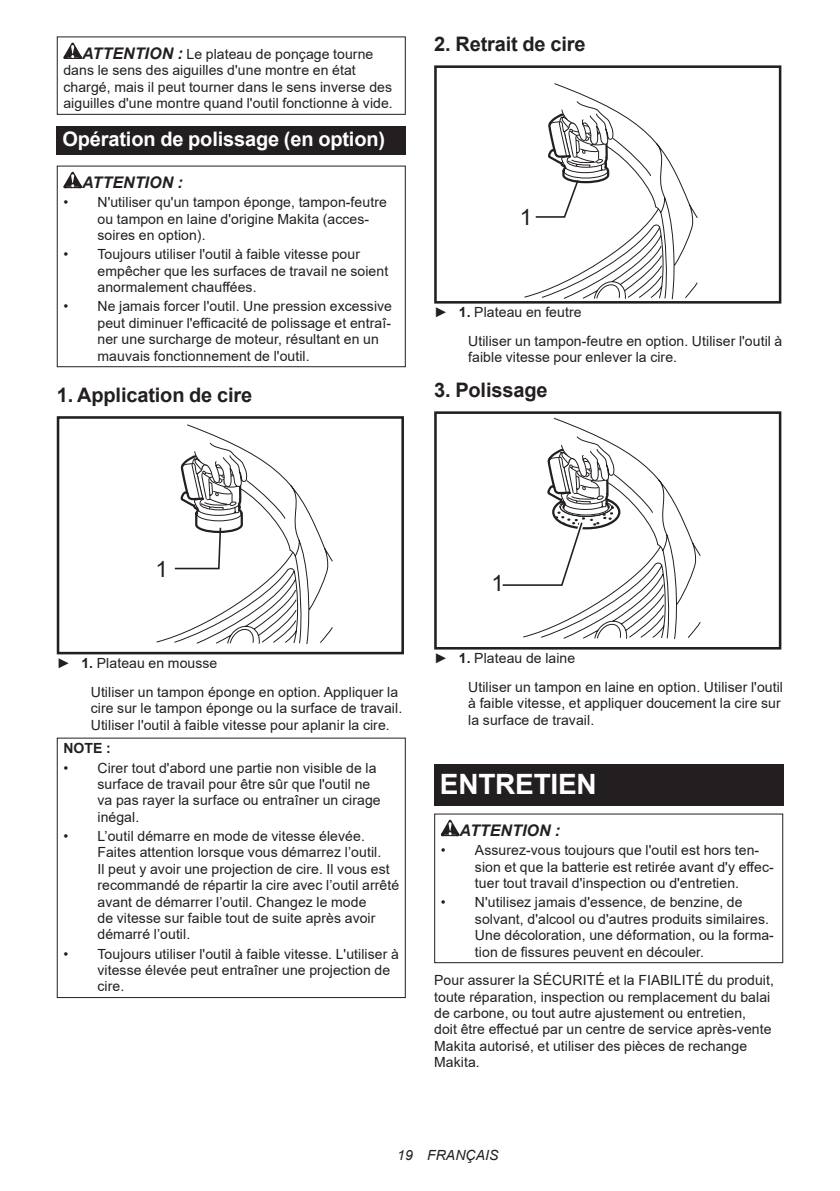
<style>
.page{position:relative;width:840px;height:1191px;background:#fff}
.page>*{position:absolute;margin:0;border:0;box-sizing:border-box;transform-origin:0 0}
.t1{font:700 28px "Arial";letter-spacing:-.01em;color:#fff}
.t2{font:22.4px "Arial";color:#231f20}
.t3{font:700 20px "Arial";letter-spacing:-.01em;color:#231f20}
.t4{font:700 20px "Arial";letter-spacing:-.01em;color:#fff}
.t5{font:italic 700 16px "Arial";letter-spacing:.005em;color:#231f20}
.t6{font:14px/16.4px "Arial";letter-spacing:.005em;color:#231f20}
.t7{font:italic 14px "Arial";letter-spacing:.005em;color:#231f20}
.t8{font:700 14px "Arial";color:#231f20}
.s1{font-weight:700;font-style:italic;font-size:16px}
.s2{font-weight:700}
</style>
<div class="page">
<svg style="left:63px;top:43px;width:19px;height:16px"></svg>
<div style="left:57px;top:36px;width:348px;height:79px;border:1px solid #231f20"></div>
<div style="left:57px;top:126px;width:348px;height:29px;background:#231f20"></div>
<svg style="left:63px;top:172px;width:19px;height:16px"></svg>
<div style="left:57px;top:166px;width:348px;height:201px;border:1px solid #231f20"></div>
<div style="left:57px;top:416px;width:347px;height:238px;border:3px solid #231f20"></div>
<svg style="left:156px;top:416px;width:177px;height:229px"></svg>
<div style="left:57px;top:737px;width:348px;height:261px;border:1px solid #231f20"></div>
<div style="left:434px;top:65px;width:347px;height:238px;border:3px solid #231f20"></div>
<svg style="left:523px;top:83px;width:175px;height:217px"></svg>
<div style="left:434px;top:411px;width:347px;height:238px;border:3px solid #231f20"></div>
<svg style="left:502px;top:418px;width:199px;height:222px"></svg>
<div style="left:434px;top:764px;width:348px;height:41px;background:#231f20"></div>
<svg style="left:440px;top:819px;width:19px;height:17px"></svg>
<div style="left:434px;top:813px;width:348px;height:150px;border:1px solid #231f20"></div>
<p class="t6" style="left:63px;top:46px;width:331px;text-indent:19px"><span class="s1">ATTENTION :</span> Le plateau de ponçage tourne dans le sens des aiguilles d'une montre en état chargé, mais il peut tourner dans le sens inverse des aiguilles d'une montre quand l'outil fonctionne à vide.</p>
<h3 class="t4" style="left:62px;top:125px;width:324px">Opération de polissage (en option)</h3>
<p class="t5" style="left:82px;top:172px;width:102px">ATTENTION :</p>
<p class="t6" style="left:97px;top:194px;width:291px;text-indent:-34px">• N'utiliser qu'un tampon éponge, tampon-feutre ou tampon en laine d'origine Makita (acces&shy;soires en option).</p>
<p class="t6" style="left:97px;top:246px;width:292px;text-indent:-34px">• Toujours utiliser l'outil à faible vitesse pour empêcher que les surfaces de travail ne soient anormalement chauffées.</p>
<p class="t6" style="left:97px;top:298px;width:296px;text-indent:-34px">• Ne jamais forcer l'outil. Une pression excessive peut diminuer l'efficacité de polissage et entraî&shy;ner une surcharge de moteur, résultant en un mauvais fonctionnement de l'outil.</p>
<h3 class="t3" style="left:57px;top:381px;width:197px">1. Application de cire</h3>
<h3 class="t3" style="left:434px;top:30px;width:153px">2. Retrait de cire</h3>
<h2 class="t2" style="left:519px;top:202px;width:14px">1</h2>
<p class="t6" style="left:468px;top:298px;width:315px;line-height:28.8px;text-indent:-34px">► <span class="s2">1.</span> Plateau en feutre<br>Utiliser un tampon-feutre en option. Utiliser l'outil à</p>
<p class="t6" style="left:468px;top:349px;width:210px">faible vitesse pour enlever la cire.</p>
<h3 class="t3" style="left:434px;top:376px;width:115px">3. Polissage</h3>
<h2 class="t2" style="left:155px;top:554px;width:14px">1</h2>
<p class="t6" style="left:91px;top:648px;width:309px;line-height:28.8px;text-indent:-34px">► <span class="s2">1.</span> Plateau en mousse<br>Utiliser un tampon éponge en option. Appliquer la</p>
<p class="t6" style="left:91px;top:700px;width:313px">cire sur le tampon éponge ou la surface de travail.<br>Utiliser l'outil à faible vitesse pour aplanir la cire.</p>
<p class="t8" style="left:63px;top:738px;width:49px">NOTE :</p>
<p class="t6" style="left:97px;top:759px;width:284px;text-indent:-34px">• Cirer tout d'abord une partie non visible de la surface de travail pour être sûr que l'outil ne va pas rayer la surface ou entraîner un cirage inégal.</p>
<p class="t6" style="left:97px;top:828px;width:303px;text-indent:-34px">• L’outil démarre en mode de vitesse élevée.<br>Faites attention lorsque vous démarrez l’outil.<br>Il peut y avoir une projection de cire. Il vous est recommandé de répartir la cire avec l’outil arrêté avant de démarrer l’outil. Changez le mode<br>de vitesse sur faible tout de suite après avoir démarré l’outil.</p>
<p class="t6" style="left:97px;top:945px;width:303px;text-indent:-34px">• Toujours utiliser l'outil à faible vitesse. L'utiliser à vitesse élevée peut entraîner une projection de cire.</p>
<h2 class="t2" style="left:491px;top:568px;width:14px">1</h2>
<p class="t6" style="left:468px;top:643px;width:316px;line-height:28.8px;text-indent:-34px">► <span class="s2">1.</span> Plateau de laine<br>Utiliser un tampon en laine en option. Utiliser l'outil</p>
<p class="t6" style="left:468px;top:695px;width:314px">à faible vitesse, et appliquer doucement la cire sur la surface de travail.</p>
<h1 class="t1" style="left:439px;top:764px;width:158px">ENTRETIEN</h1>
<p class="t5" style="left:459px;top:820px;width:102px">ATTENTION :</p>
<p class="t6" style="left:474px;top:842px;width:300px;text-indent:-34px">• Assurez-vous toujours que l'outil est hors ten&shy;sion et que la batterie est retirée avant d'y effec&shy;tuer tout travail d'inspection ou d'entretien.</p>
<p class="t6" style="left:474px;top:894px;width:300px;text-indent:-34px">• N'utilisez jamais d'essence, de benzine, de solvant, d'alcool ou d'autres produits similaires.<br>Une décoloration, une déformation, ou la forma&shy;tion de fissures peuvent en découler.</p>
<p class="t6" style="left:434px;top:972px;width:341px">Pour assurer la SÉCURITÉ et la FIABILITÉ du produit, toute réparation, inspection ou remplacement du balai de carbone, ou tout autre ajustement ou entretien,<br>doit être effectué par un centre de service après-vente Makita autorisé, et utiliser des pièces de rechange Makita.</p>
<p class="t7" style="left:397px;top:1146px;width:103px">19 FRANÇAIS</p>
</div>
